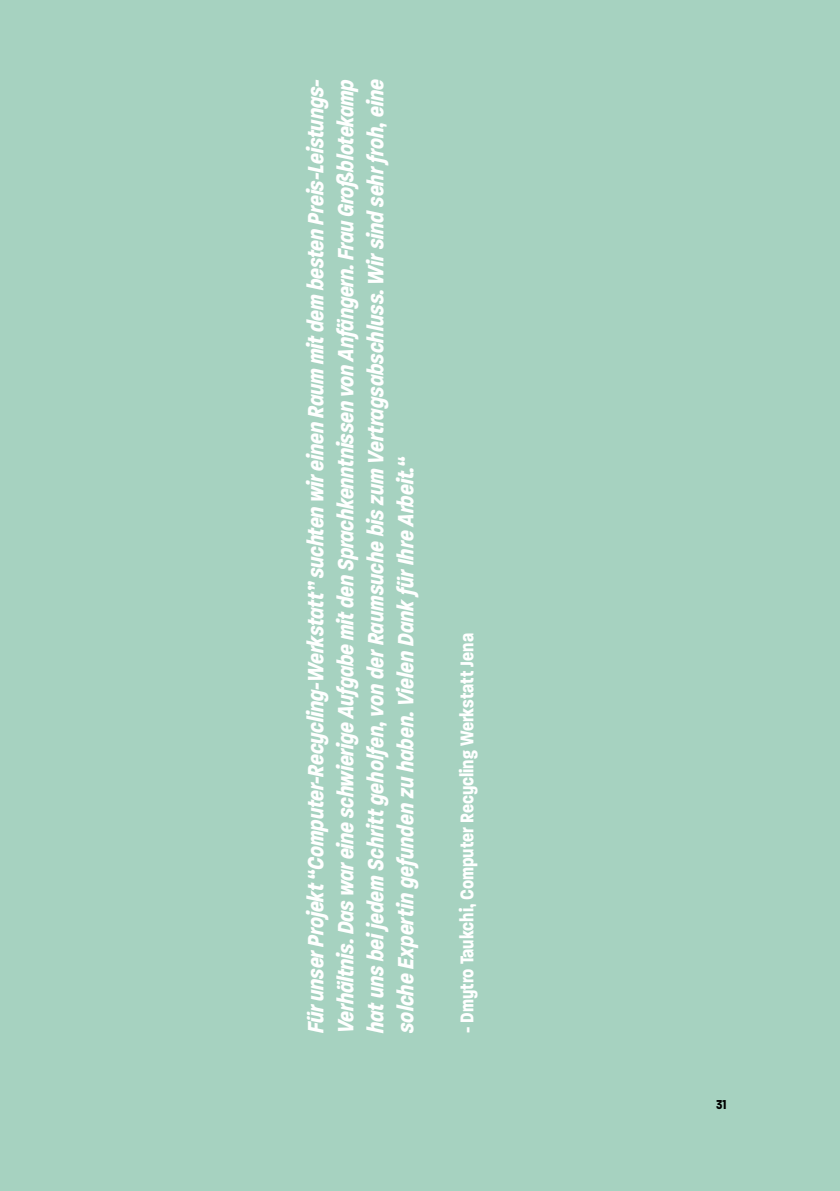
<style>
.page{position:relative;width:840px;height:1191px;background:#fff}
.page>*{position:absolute;margin:0;border:0;box-sizing:border-box;transform-origin:0 0}
.t1{font:italic 700 24px/30px "Paralucent Condensed";letter-spacing:-.005em;color:#fff;text-align:justify}
.t2{font:700 20px "Paralucent Condensed";color:#fff}
.t3{font:700 14px "Paralucent Condensed";color:#000}
</style>
<div class="page">
<div style="left:1px;top:0;width:838px;height:1191px;background:#a6d2c0"></div>
<p class="t1" style="left:300px;top:1033px;width:957px;rotate:-90deg">Für unser Projekt “Computer-Recycling-Werkstatt” suchten wir einen Raum mit dem besten Preis-Leistungs-Verhältnis. Das war eine schwierige Aufgabe mit den Sprachkenntnissen von Anfängern. Frau Großblotekamp hat uns bei jedem Schritt geholfen, von der Raumsuche bis zum Vertragsabschluss. Wir sind sehr froh, eine solche Expertin gefunden zu haben. Vielen Dank für Ihre Arbeit.“</p>
<p class="t2" style="left:455px;top:1033px;width:401px;rotate:-90deg">- Dmytro Taukchi, Computer Recycling Werkstatt Jena</p>
<p class="t3" style="left:715px;top:1096px;width:12px">31</p>
</div>
